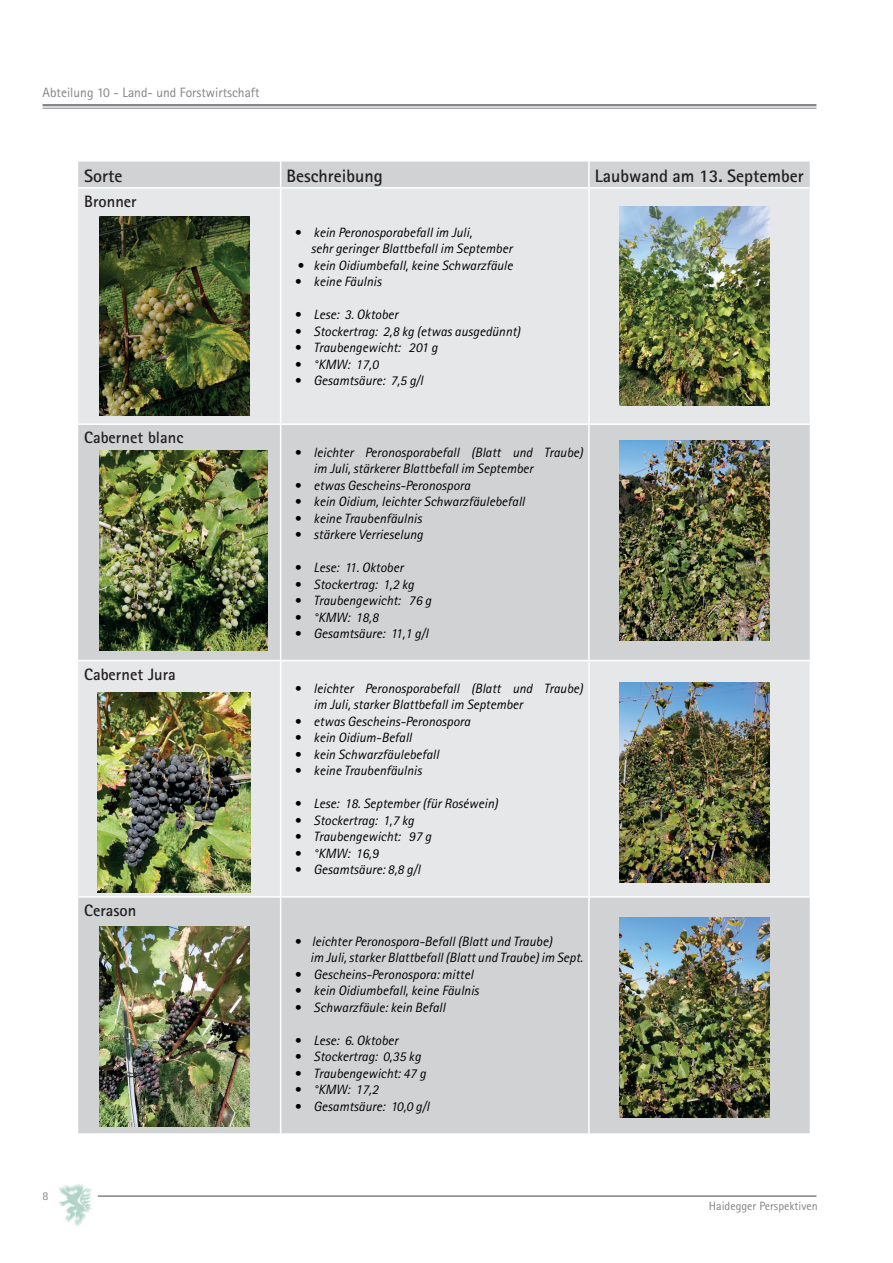
<style>
.page{position:relative;width:893px;height:1263px;background:#fff}
.page>*{position:absolute;margin:0;border:0;box-sizing:border-box;transform-origin:0 0}
.t1{font:700 18px "Rotis Sans Serif";color:#231f20}
.t2{font:700 16.5px "Rotis Sans Serif";color:#231f20}
.t3{font:italic 13.5px/16.5px "Rotis Sans Serif";color:#000001}
.t4{font:13.5px "Rotis Sans Serif";color:#808285}
.t5{font:12px "Rotis Sans Serif";color:#808285}
</style>
<div class="page">
<hr style="left:43px;top:104px;width:773px;height:2px;background:#808285">
<hr style="left:43px;top:108px;width:773px;height:1px;background:#808285">
<hr style="left:98px;top:1195px;width:718px;height:2px;background:#808285">
<img style="left:59px;top:1184px;width:33px;height:42px">
<div style="left:78px;top:162px;width:732px;height:971px;background:#d1d2d4"></div>
<svg style="left:78px;top:189px;width:732px;height:707px;background:#dedfe1"></svg>
<svg style="left:280px;top:162px;width:1px;height:25px"></svg>
<hr style="left:588px;top:162px;width:2px;height:25px;background:#fff">
<hr style="left:78px;top:187px;width:203px;height:2px;background:#fff">
<hr style="left:281px;top:187px;width:308px;height:2px;background:#fff">
<hr style="left:280px;top:189px;width:1px;height:234px;background:#fff">
<hr style="left:589px;top:187px;width:221px;height:2px;background:#fff">
<hr style="left:588px;top:189px;width:2px;height:234px;background:#fff">
<hr style="left:78px;top:423px;width:203px;height:2px;background:#fff">
<hr style="left:281px;top:423px;width:308px;height:2px;background:#fff">
<hr style="left:280px;top:425px;width:1px;height:235px;background:#fff">
<hr style="left:589px;top:423px;width:221px;height:2px;background:#fff">
<hr style="left:588px;top:425px;width:2px;height:235px;background:#fff">
<hr style="left:78px;top:660px;width:203px;height:1px;background:#fff">
<hr style="left:281px;top:660px;width:308px;height:1px;background:#fff">
<hr style="left:280px;top:661px;width:1px;height:235px;background:#fff">
<hr style="left:589px;top:660px;width:221px;height:1px;background:#fff">
<hr style="left:588px;top:661px;width:2px;height:235px;background:#fff">
<hr style="left:78px;top:896px;width:203px;height:2px;background:#fff">
<hr style="left:281px;top:896px;width:308px;height:2px;background:#fff">
<hr style="left:280px;top:898px;width:1px;height:235px;background:#fff">
<hr style="left:589px;top:896px;width:221px;height:2px;background:#fff">
<hr style="left:588px;top:898px;width:2px;height:235px;background:#fff">
<img style="left:99px;top:216px;width:150px;height:200px">
<img style="left:620px;top:206px;width:150px;height:200px">
<img style="left:620px;top:440px;width:150px;height:200px">
<img style="left:99px;top:451px;width:169px;height:200px">
<img style="left:620px;top:682px;width:150px;height:200px">
<img style="left:98px;top:692px;width:152px;height:200px">
<img style="left:99px;top:926px;width:150px;height:200px">
<img style="left:620px;top:918px;width:150px;height:200px">
<p class="t4" style="left:43px;top:84px;width:219px">Abteilung 10 - Land- und Forstwirtschaft</p>
<h1 class="t1" style="left:84px;top:164px;width:40px">Sorte</h1>
<h1 class="t1" style="left:287px;top:164px;width:98px">Beschreibung</h1>
<h1 class="t1" style="left:595px;top:164px;width:210px">Laubwand am 13. September</h1>
<p class="t2" style="left:84px;top:191px;width:54px">Bronner</p>
<p class="t3" style="left:311px;top:224px;width:203px;text-indent:-17px">• kein Peronosporabefall im Juli,<br>sehr geringer Blattbefall im September</p>
<p class="t3" style="left:297px;top:257px;width:217px">• kein Oidiumbefall, keine Schwarzfäule</p>
<p class="t3" style="left:294px;top:273px;width:89px">• keine Fäulnis</p>
<p class="t3" style="left:294px;top:306px;width:105px">• Lese: 3. Oktober</p>
<p class="t3" style="left:294px;top:323px;width:228px">• Stockertrag: 2,8 kg (etwas ausgedünnt)</p>
<p class="t3" style="left:294px;top:339px;width:145px">• Traubengewicht: 201 g</p>
<p class="t3" style="left:294px;top:356px;width:86px">• °KMW: 17,0</p>
<p class="t3" style="left:294px;top:372px;width:130px">• Gesamtsäure: 7,5 g/l</p>
<p class="t2" style="left:84px;top:427px;width:101px">Cabernet blanc</p>
<p class="t2" style="left:84px;top:663px;width:93px">Cabernet Jura</p>
<p class="t2" style="left:84px;top:900px;width:54px">Cerason</p>
<p class="t5" style="left:43px;top:1189px;width:7px">8</p>
<p class="t3" style="left:314px;top:444px;width:271px;text-indent:-19px">• leichter Peronosporabefall (Blatt und Traube) im Juli, stärkerer Blattbefall im September</p>
<p class="t3" style="left:294px;top:477px;width:178px">• etwas Gescheins-Peronospora</p>
<p class="t3" style="left:294px;top:493px;width:232px">• kein Oidium, leichter Schwarzfäulebefall</p>
<p class="t3" style="left:294px;top:510px;width:129px">• keine Traubenfäulnis</p>
<p class="t3" style="left:294px;top:526px;width:130px">• stärkere Verrieselung</p>
<p class="t3" style="left:294px;top:559px;width:111px">• Lese: 11. Oktober</p>
<p class="t3" style="left:294px;top:576px;width:121px">• Stockertrag: 1,2 kg</p>
<p class="t3" style="left:294px;top:592px;width:139px">• Traubengewicht: 76 g</p>
<p class="t3" style="left:294px;top:609px;width:86px">• °KMW: 18,8</p>
<p class="t3" style="left:294px;top:625px;width:136px">• Gesamtsäure: 11,1 g/l</p>
<p class="t3" style="left:314px;top:680px;width:271px;text-indent:-19px">• leichter Peronosporabefall (Blatt und Traube) im Juli, starker Blattbefall im September</p>
<p class="t3" style="left:294px;top:713px;width:178px">• etwas Gescheins-Peronospora</p>
<p class="t3" style="left:294px;top:730px;width:119px">• kein Oidium-Befall</p>
<p class="t3" style="left:294px;top:746px;width:146px">• kein Schwarzfäulebefall</p>
<p class="t3" style="left:294px;top:763px;width:129px">• keine Traubenfäulnis</p>
<p class="t3" style="left:294px;top:796px;width:205px">• Lese: 18. September (für Roséwein)</p>
<p class="t3" style="left:294px;top:812px;width:121px">• Stockertrag: 1,7 kg</p>
<p class="t3" style="left:294px;top:829px;width:139px">• Traubengewicht: 97 g</p>
<p class="t3" style="left:294px;top:845px;width:86px">• °KMW: 16,9</p>
<p class="t3" style="left:294px;top:862px;width:128px">• Gesamtsäure: 8,8 g/l</p>
<p class="t3" style="left:310px;top:933px;width:274px;text-indent:-16px">• leichter Peronospora-Befall (Blatt und Traube)<br>im Juli, starker Blattbefall (Blatt und Traube) im Sept.</p>
<p class="t3" style="left:294px;top:966px;width:181px">• Gescheins-Peronospora: mittel</p>
<p class="t3" style="left:294px;top:982px;width:186px">• kein Oidiumbefall, keine Fäulnis</p>
<p class="t3" style="left:294px;top:999px;width:153px">• Schwarzfäule: kein Befall</p>
<p class="t3" style="left:294px;top:1032px;width:105px">• Lese: 6. Oktober</p>
<p class="t3" style="left:294px;top:1048px;width:128px">• Stockertrag: 0,35 kg</p>
<p class="t3" style="left:294px;top:1065px;width:133px">• Traubengewicht: 47 g</p>
<p class="t3" style="left:294px;top:1081px;width:86px">• °KMW: 17,2</p>
<p class="t3" style="left:294px;top:1098px;width:137px">• Gesamtsäure: 10,0 g/l</p>
<p class="t5" style="left:709px;top:1198px;width:111px">Haidegger Perspektiven</p>
</div>
